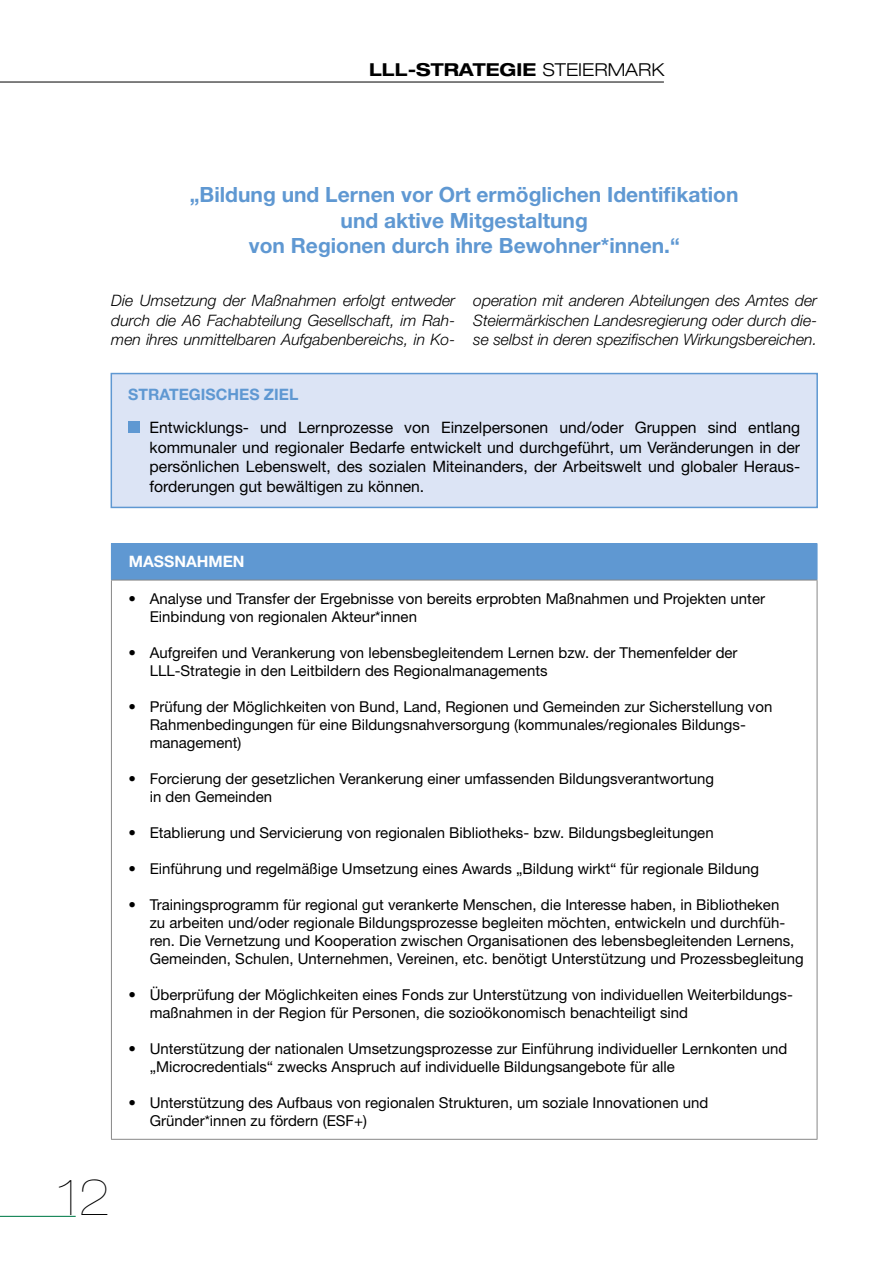
<style>
.page{position:relative;width:893px;height:1263px;background:#fff}
.page>*{position:absolute;margin:0;border:0;box-sizing:border-box;transform-origin:0 0}
.t1{font:200 expanded 49.5px "Helvetica Neue LT Pro";color:#000}
.t2{font:700 21px/25.2px "Helvetica Neue LT Pro";color:#5f98d2;text-align:center}
.t3{font:700 expanded 17.85px "Helvetica Neue LT Pro";color:#000}
.t4{font:15.75px/19.5px "Helvetica Neue LT Pro";color:#000;text-align:justify}
.t5{font:italic 300 15.75px/19.5px "Helvetica Neue LT Pro";color:#000;text-align:justify}
.t6{font:700 15.75px "Helvetica Neue LT Pro";color:#5f98d2}
.t7{font:700 15.75px "Helvetica Neue LT Pro";color:#fff}
.t8{font:15px/18px "Helvetica Neue LT Pro";color:#000}
.s1{font-weight:300}
</style>
<div class="page">
<hr style="left:0;top:82px;width:664px;height:1px;background:#000">
<hr style="left:0;top:1216px;width:76px;height:1px;background:#007b49">
<div style="left:111px;top:373px;width:707px;height:135px;background:#dce4f5;border:2px solid #5f98d2"></div>
<div style="left:128px;top:422px;width:12px;height:11px;background:#5f98d2"></div>
<div style="left:111px;top:543px;width:706px;height:37px;background:#5f98d2"></div>
<hr style="left:111px;top:1139px;width:706px;height:1px;background:#878787">
<hr style="left:111px;top:580px;width:706px;height:1px;background:#878787">
<hr style="left:111px;top:580px;width:1px;height:559px;background:#878787">
<hr style="left:817px;top:580px;width:1px;height:559px;background:#878787">
<hr style="left:817px;top:543px;width:1px;height:37px;background:#5f98d2">
<p class="t3" style="left:369px;top:58px;width:297px">LLL-STRATEGIE <span class="s1">STEIERMARK</span></p>
<h2 class="t2" style="left:190px;top:182px;width:550px">„Bildung und Lernen vor Ort ermöglichen Identifikation und aktive Mitgestaltung<br>von Regionen durch ihre Bewohner*innen.“</h2>
<p class="t5" style="left:111px;top:291px;width:345px">Die Umsetzung der Maßnahmen erfolgt entweder durch die A6 Fachabteilung Gesellschaft, im Rah&shy;men ihres unmittelbaren Aufgabenbereichs, in Ko-</p>
<p class="t5" style="left:473px;top:291px;width:345px">operation mit anderen Abteilungen des Amtes der Steiermärkischen Landesregierung oder durch die&shy;se selbst in deren spezifischen Wirkungsbereichen.</p>
<p class="t6" style="left:128px;top:384px;width:172px">STRATEGISCHES ZIEL</p>
<p class="t4" style="left:150px;top:417px;width:652px">Entwicklungs- und Lernprozesse von Einzelpersonen und/oder Gruppen sind entlang kommunaler und regionaler Bedarfe entwickelt und durchgeführt, um Veränderungen in der persönlichen Lebenswelt, des sozialen Miteinanders, der Arbeitswelt und globaler Heraus&shy;forderungen gut bewältigen zu können.</p>
<h1 class="t1" style="left:57px;top:1168px;width:55px">12</h1>
<p class="t7" style="left:129px;top:552px;width:117px">MASSNAHMEN</p>
<p class="t8" style="left:150px;top:589px;width:617px;text-indent:-21px">• Analyse und Transfer der Ergebnisse von bereits erprobten Maßnahmen und Projekten unter<br>Einbindung von regionalen Akteur*innen</p>
<p class="t8" style="left:150px;top:643px;width:589px;text-indent:-21px">• Aufgreifen und Verankerung von lebensbegleitendem Lernen bzw. der Themenfelder der<br>LLL-Strategie in den Leitbildern des Regionalmanagements</p>
<p class="t8" style="left:150px;top:697px;width:624px;text-indent:-21px">• Prüfung der Möglichkeiten von Bund, Land, Regionen und Gemeinden zur Sicherstellung von<br>Rahmenbedingungen für eine Bildungsnahversorgung (kommunales/regionales Bildungs&shy;management)</p>
<p class="t8" style="left:150px;top:769px;width:566px;text-indent:-21px">• Forcierung der gesetzlichen Verankerung einer umfassenden Bildungsverantwortung in den Gemeinden</p>
<p class="t8" style="left:128px;top:823px;width:587px">• Etablierung und Servicierung von regionalen Bibliotheks- bzw. Bildungsbegleitungen</p>
<p class="t8" style="left:128px;top:859px;width:632px">• Einführung und regelmäßige Umsetzung eines Awards „Bildung wirkt“ für regionale Bildung</p>
<p class="t8" style="left:150px;top:895px;width:656px;text-indent:-21px">• Trainingsprogramm für regional gut verankerte Menschen, die Interesse haben, in Bibliotheken<br>zu arbeiten und/oder regionale Bildungsprozesse begleiten möchten, entwickeln und durchfüh&shy;ren. Die Vernetzung und Kooperation zwischen Organisationen des lebensbegleitenden Lernens, Gemeinden, Schulen, Unternehmen, Vereinen, etc. benötigt Unterstützung und Prozessbegleitung</p>
<p class="t8" style="left:150px;top:985px;width:645px;text-indent:-21px">• Überprüfung der Möglichkeiten eines Fonds zur Unterstützung von individuellen Weiterbildungs&shy;maßnahmen in der Region für Personen, die sozioökonomisch benachteiligt sind</p>
<p class="t8" style="left:150px;top:1039px;width:639px;text-indent:-21px">• Unterstützung der nationalen Umsetzungsprozesse zur Einführung individueller Lernkonten und „Microcredentials“ zwecks Anspruch auf individuelle Bildungsangebote für alle</p>
<p class="t8" style="left:150px;top:1093px;width:560px;text-indent:-21px">• Unterstützung des Aufbaus von regionalen Strukturen, um soziale Innovationen und<br>Gründer*innen zu fördern (ESF+)</p>
</div>
